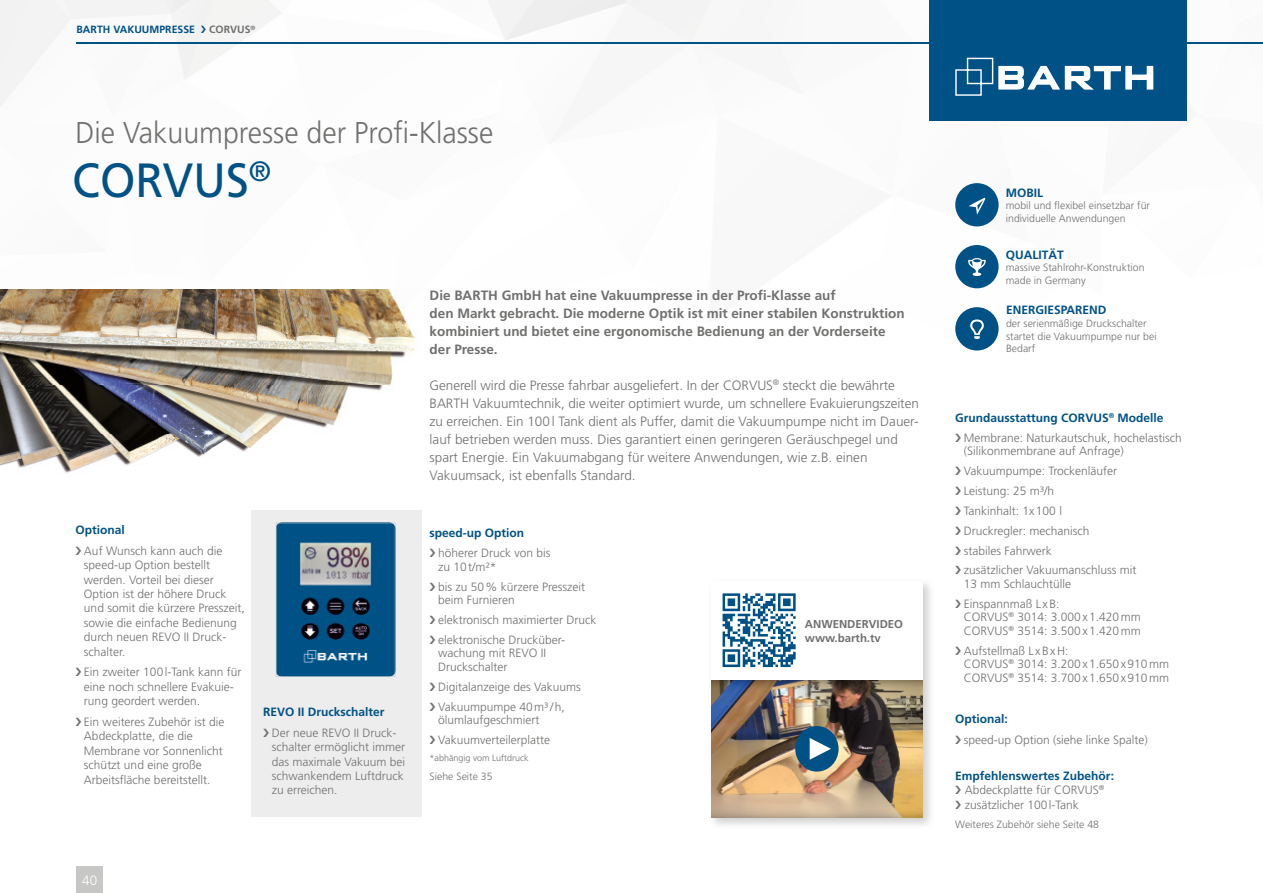
<style>
.page{position:relative;width:1263px;height:893px;background:#fff}
.page>*{position:absolute;margin:0;border:0;box-sizing:border-box;transform-origin:0 0}
.t1{font:48px "Frutiger";color:#005286;scale:.95 1}
.t2{font:300 30px "Frutiger";color:#70706f;scale:.95 1}
.t3{font:300 13.5px/18px "Frutiger";color:#70706f}
.t4{font:700 13.5px/18px "Frutiger";color:#70706f}
.t5{font:300 13.5px "Frutiger";color:#fff}
.t6{font:300 12px/14.4px "Frutiger";color:#70706f}
.t7{font:700 12px "Frutiger";color:#005286}
.t8{font:700 11.4px/13.6px "Frutiger";color:#70706f}
.t9{font:300 10.5px/12.6px "Frutiger";color:#70706f}
.t10{font:700 10.5px "Frutiger";color:#005286}
.t11{font:700 10.5px "Frutiger";color:#70706f}
.t12{font:300 9px "Frutiger";color:#70706f}
.s1{font-weight:700;color:#005286}
</style>
<div class="page">
<img style="left:0;top:0;width:1052px;height:214px">
<hr style="left:77px;top:42px;width:1186px;height:1px;background:#005286">
<div style="left:251px;top:510px;width:171px;height:307px;background:#ededed"></div>
<img style="left:0;top:289px;width:416px;height:184px">
<div style="left:955px;top:245px;width:43px;height:43px;background:#005286;border-radius:50%"></div>
<svg style="left:968px;top:258px;width:18px;height:18px"></svg>
<div style="left:955px;top:183px;width:43px;height:43px;background:#005286;border-radius:50%"></div>
<svg style="left:968px;top:198px;width:17px;height:17px"></svg>
<div style="left:955px;top:307px;width:43px;height:43px;background:#005286;border-radius:50%"></div>
<svg style="left:970px;top:319px;width:14px;height:20px"></svg>
<svg style="left:276px;top:523px;width:119px;height:154px;background:#246087"></svg>
<div style="left:928px;top:0;width:258px;height:120px;background:#005286"></div>
<svg style="left:955px;top:58px;width:198px;height:38px"></svg>
<div style="left:77px;top:866px;width:26px;height:27px;background:#c7c7c6"></div>
<img style="left:711px;top:583px;width:220px;height:242px">
<div style="left:711px;top:581px;width:212px;height:236px;background:#fff"></div>
<img style="left:711px;top:680px;width:212px;height:137px">
<div style="left:795px;top:726px;width:43px;height:46px;background:#005286;border-radius:50%"></div>
<svg style="left:810px;top:738px;width:21px;height:22px"></svg>
<svg style="left:722px;top:593px;width:74px;height:74px"></svg>
<svg style="left:201px;top:26px;width:5px;height:7px"></svg>
<p class="t10" style="left:77px;top:23px;width:120px">BARTH VAKUUMPRESSE</p>
<p class="t11" style="left:209px;top:23px;width:48px">CORVUS<sup>®</sup></p>
<h2 class="t2" style="left:75px;top:115px;width:441px">Die Vakuumpresse der Profi-Klasse</h2>
<h1 class="t1" style="left:72px;top:152px;width:211px">CORVUS<sup>®</sup></h1>
<p class="t7" style="left:75px;top:523px;width:51px">Optional</p>
<p class="t6" style="left:84px;top:543px;width:162px">Auf Wunsch kann auch die speed-up Option bestellt werden. Vorteil bei dieser<br>Option ist der höhere Druck und somit die kürzere Presszeit, sowie die einfache Bedienung durch neuen REVO II Druck&shy;schalter.</p>
<p class="t6" style="left:84px;top:665px;width:159px">Ein zweiter 100 l-Tank kann für eine noch schnellere Evakuie&shy;rung geordert werden.</p>
<p class="t6" style="left:84px;top:715px;width:142px">Ein weiteres Zubehör ist die<br>Abdeckplatte, die die<br>Membrane vor Sonnenlicht schützt und eine große<br>Arbeitsfläche bereitstellt.</p>
<p class="t7" style="left:263px;top:705px;width:123px">REVO II Druckschalter</p>
<p class="t6" style="left:272px;top:725px;width:135px">Der neue REVO II Druck&shy;schalter ermöglicht immer das maximale Vakuum bei schwankendem Luftdruck zu erreichen.</p>
<p class="t4" style="left:430px;top:286px;width:477px">Die BARTH GmbH hat eine Vakuumpresse in der Profi-Klasse auf<br>den Markt gebracht. Die moderne Optik ist mit einer stabilen Konstruktion kombiniert und bietet eine ergonomische Bedienung an der Vorderseite der Presse.</p>
<p class="t3" style="left:430px;top:376px;width:491px">Generell wird die Presse fahrbar ausgeliefert. In der CORVUS<sup>®</sup> steckt die bewährte BARTH Vakuumtechnik, die weiter optimiert wurde, um schnellere Evakuierungszeiten zu erreichen. Ein 100 l Tank dient als Puffer, damit die Vakuumpumpe nicht im Dauer&shy;lauf betrieben werden muss. Dies garantiert einen geringeren Geräuschpegel und spart Energie. Ein Vakuumabgang für weitere Anwendungen, wie z.B. einen Vakuumsack, ist ebenfalls Standard.</p>
<p class="t7" style="left:430px;top:526px;width:96px">speed-up Option</p>
<p class="t6" style="left:438px;top:546px;width:114px;line-height:13.5px">höherer Druck von bis zu 10 t/m²*</p>
<p class="t6" style="left:438px;top:580px;width:149px;line-height:13.5px">bis zu 50 % kürzere Presszeit beim Furnieren</p>
<p class="t6" style="left:438px;top:610px;width:160px;line-height:19.8px">elektronisch maximierter Druck elektronische Drucküber-</p>
<p class="t6" style="left:438px;top:646px;width:110px;line-height:13.5px">wachung mit REVO II<br>Druckschalter</p>
<p class="t6" style="left:438px;top:676px;width:144px;line-height:20px">Digitalanzeige des Vakuums<br>Vakuumpumpe 40 m³ / h,</p>
<p class="t6" style="left:438px;top:710px;width:113px;line-height:19.8px">ölumlaufgeschmiert<br>Vakuumverteilerplatte</p>
<p class="t12" style="left:430px;top:753px;width:101px">*abhängig vom Luftdruck</p>
<p class="t9" style="left:430px;top:770px;width:65px">Siehe Seite 35</p>
<p class="t8" style="left:805px;top:617px;width:100px">ANWENDERVIDEO www.barth.tv</p>
<p class="t5" style="left:82px;top:873px;width:17px">40</p>
<p class="t7" style="left:1006px;top:186px;width:39px">MOBIL</p>
<p class="t9" style="left:1006px;top:199px;width:146px">mobil und flexibel einsetzbar für individuelle Anwendungen</p>
<p class="t7" style="left:1006px;top:247px;width:60px">QUALITÄT</p>
<p class="t9" style="left:1006px;top:261px;width:140px">massive Stahlrohr-Konstruktion made in Germany</p>
<p class="t7" style="left:1006px;top:303px;width:102px">ENERGIESPAREND</p>
<p class="t9" style="left:1006px;top:317px;width:152px">der serienmäßige Druckschalter startet die Vakuumpumpe nur bei<br>Bedarf</p>
<p class="t6" style="left:964px;top:408px;width:220px;line-height:19.8px;text-indent:-9px"><span class="s1">Grundausstattung CORVUS</span><sup>®</sup> <span class="s1">Modelle<br></span>Membrane: Naturkautschuk, hochelastisch</p>
<p class="t6" style="left:964px;top:441px;width:174px;line-height:20px">(Silikonmembrane auf Anfrage)<br>Vakuumpumpe: Trockenläufer<br>Leistung: 25 m³/h<br>Tankinhalt: 1x 100 l<br>Druckregler: mechanisch<br>stabiles Fahrwerk<br>zusätzlicher Vakuumanschluss mit</p>
<p class="t6" style="left:964px;top:574px;width:109px;line-height:20px">13 mm Schlauchtülle<br>Einspannmaß L x B:</p>
<p class="t6" style="left:964px;top:610px;width:178px;line-height:13.5px">CORVUS<sup>®</sup> 3014: 3.000 x 1.420 mm<br>CORVUS<sup>®</sup> 3514: 3.500 x 1.420 mm</p>
<p class="t6" style="left:964px;top:644px;width:207px;line-height:13.5px">Aufstellmaß L x B x H:<br>CORVUS<sup>®</sup> 3014: 3.200 x 1.650 x 910 mm<br>CORVUS<sup>®</sup> 3514: 3.700 x 1.650 x 910 mm</p>
<p class="t7" style="left:955px;top:712px;width:54px">Optional:</p>
<p class="t6" style="left:964px;top:733px;width:186px">speed-up Option (siehe linke Spalte)</p>
<p class="t6" style="left:965px;top:768px;width:151px;text-indent:-9px"><span class="s1">Empfehlenswertes Zubehör:<br></span>Abdeckplatte für CORVUS<sup>® </sup>zusätzlicher 100 l-Tank</p>
<p class="t9" style="left:955px;top:818px;width:145px">Weiteres Zubehör siehe Seite 48</p>
</div>
